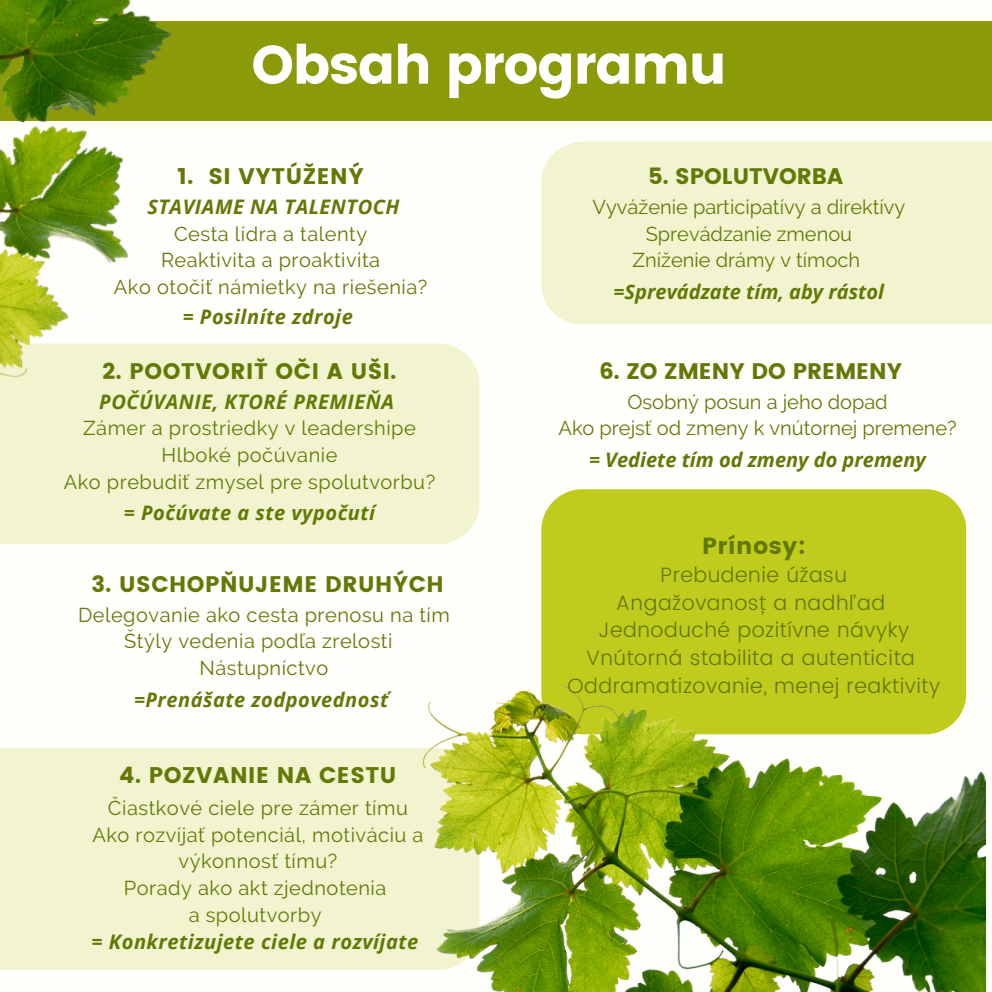
<style>
.page{position:relative;width:992px;height:992px;background:#fefefb}
.page>*{position:absolute;margin:0;border:0;box-sizing:border-box;transform-origin:0 0}
.t1{font:54px "Poppins";letter-spacing:-.025em;color:#fff}
.t2{font:23.25px "Poppins";letter-spacing:.025em;color:#647806}
.t3{font:22.75px "Poppins";letter-spacing:.025em;color:#647806}
.t4{font:22.5px "Poppins";letter-spacing:.025em;color:#647806}
.t5{font:22.5px "Poppins";color:#647806}
.t6{font:300 20.75px "Poppins";letter-spacing:.025em;color:#647806}
.t7{font:20px/26.8px "Raleway";letter-spacing:.025em;color:#647806;text-align:center}
.t8{font:italic 700 20px "Open Sans";letter-spacing:.025em;color:#647806}
.t9{font:20px "Raleway";color:#647806}
.t10{font:italic 700 20px "Open Sans";color:#647806}
</style>
<div class="page">
<div style="left:0;top:21px;width:992px;height:99px;background:#8b9a08"></div>
<div style="left:0;top:343px;width:479px;height:201px;background:#f1f4ce"></div>
<div style="left:541px;top:142px;width:451px;height:182px;background:#f1f4ce"></div>
<div style="left:541px;top:489px;width:425px;height:245px;background:#bfcc1d;border-radius:41px"></div>
<div style="left:0;top:748px;width:336px;height:221px;background:#f1f4ce"></div>
<img style="left:336px;top:686px;width:649px;height:306px">
<img style="left:0;top:0;width:358px;height:479px">
<p class="t1" style="left:251px;top:33px;width:477px">Obsah programu</p>
<p class="t4" style="left:177px;top:163px;width:188px">1. SI VYTÚŽENÝ</p>
<p class="t8" style="left:147px;top:193px;width:254px">STAVIAME NA TALENTOCH</p>
<p class="t7" style="left:174px;top:220px;width:195px">Cesta lídra a talenty</p>
<p class="t7" style="left:161px;top:247px;width:221px">Reaktivita a proaktivita</p>
<p class="t7" style="left:114px;top:274px;width:315px">Ako otočiť námietky na riešenia?</p>
<p class="t8" style="left:183px;top:303px;width:172px">= Posilníte zdroje</p>
<p class="t4" style="left:103px;top:358px;width:295px">2. POOTVORIŤ OČI A UŠI.</p>
<p class="t8" style="left:99px;top:387px;width:296px">POČÚVANIE, KTORÉ PREMIEŇA</p>
<p class="t7" style="left:83px;top:415px;width:334px">Zámer a prostriedky v leadershipe</p>
<p class="t7" style="left:162px;top:442px;width:177px">Hlboké počúvanie</p>
<p class="t7" style="left:64px;top:468px;width:373px">Ako prebudiť zmysel pre spolutvorbu?</p>
<p class="t8" style="left:124px;top:499px;width:253px">= Počúvate a ste vypočutí</p>
<p class="t4" style="left:91px;top:571px;width:354px">3. USCHOPŇUJEME DRUHÝCH</p>
<p class="t7" style="left:78px;top:601px;width:373px">Delegovanie ako cesta prenosu na tím</p>
<p class="t7" style="left:124px;top:628px;width:270px">Štýly vedenia podľa zrelosti</p>
<p class="t7" style="left:200px;top:655px;width:130px">Nástupníctvo</p>
<p class="t8" style="left:134px;top:685px;width:256px">=Prenášate zodpovednosť</p>
<p class="t3" style="left:119px;top:762px;width:279px">4. POZVANIE NA CESTU</p>
<p class="t7" style="left:108px;top:795px;width:301px">Čiastkové ciele pre zámer tímu</p>
<p class="t7" style="left:92px;top:821px;width:333px">Ako rozvíjať potenciál, motiváciu a výkonnosť tímu?</p>
<p class="t7" style="left:124px;top:875px;width:264px">Porady ako akt zjednotenia</p>
<p class="t7" style="left:189px;top:901px;width:134px">a spolutvorby</p>
<p class="t8" style="left:92px;top:927px;width:328px">= Konkretizujete ciele a rozvíjate</p>
<p class="t5" style="left:648px;top:163px;width:197px">5. SPOLUTVORBA</p>
<p class="t9" style="left:592px;top:195px;width:314px">Vyváženie participatívy a direktívy</p>
<p class="t9" style="left:646px;top:222px;width:208px">Sprevádzanie zmenou</p>
<p class="t9" style="left:633px;top:249px;width:229px">Zníženie drámy v tímoch</p>
<p class="t10" style="left:614px;top:278px;width:272px">=Sprevádzate tím, aby rástol</p>
<p class="t5" style="left:599px;top:358px;width:304px">6. ZO ZMENY DO PREMENY</p>
<p class="t9" style="left:627px;top:390px;width:262px">Osobný posun a jeho dopad</p>
<p class="t9" style="left:558px;top:417px;width:400px">Ako prejsť od zmeny k vnútornej premene?</p>
<p class="t10" style="left:589px;top:446px;width:338px">= Vediete tím od zmeny do premeny</p>
<p class="t2" style="left:702px;top:533px;width:105px">Prínosy:</p>
<p class="t6" style="left:660px;top:563px;width:188px">Prebudenie úžasu</p>
<p class="t6" style="left:616px;top:590px;width:271px">Angažovanosť a nadhľad</p>
<p class="t6" style="left:598px;top:618px;width:312px">Jednoduché pozitívne návyky</p>
<p class="t6" style="left:586px;top:646px;width:330px">Vnútorná stabilita a autenticita</p>
<p class="t6" style="left:567px;top:673px;width:374px">Oddramatizovanie, menej reaktivity</p>
</div>
